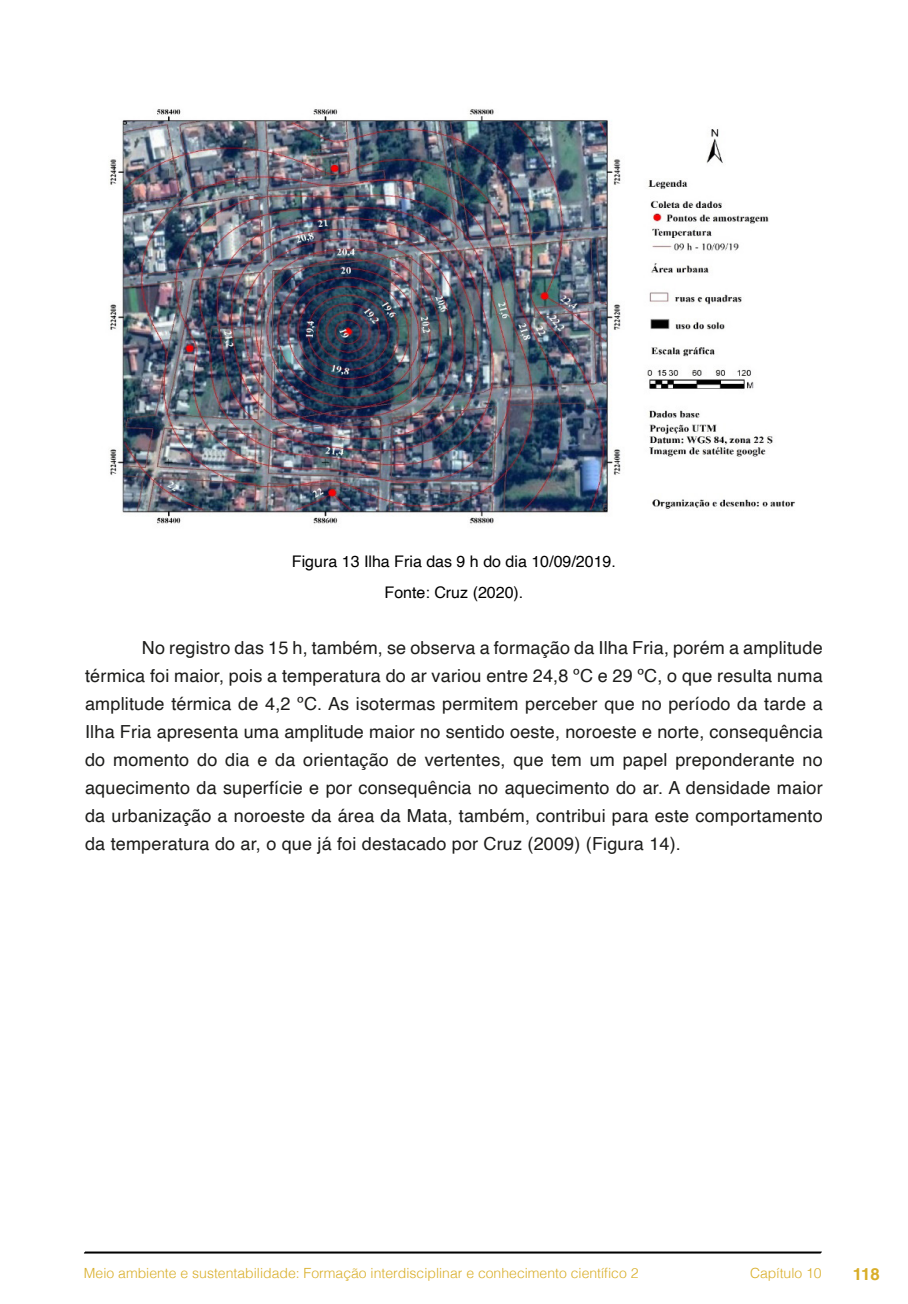
<style>
.page{position:relative;width:908px;height:1304px;background:#fff}
.page>*{position:absolute;margin:0;border:0;box-sizing:border-box;transform-origin:0 0}
.t1{font:18px/28px "Helvetica";letter-spacing:.01em;color:#1d1d1b;text-align:justify}
.t2{font:700 16.8px "Helvetica";color:#d9ae29}
.t3{font:16px/30.6px "Helvetica";color:#000;text-align:center}
.t4{font:300 14px "Helvetica";color:#d9ae29}
</style>
<div class="page">
<svg style="left:84px;top:1251px;width:737px;height:3px;background:#515151"></svg>
<img style="left:110px;top:109px;width:685px;height:415px">
<p class="t3" style="left:292px;top:547px;width:325px">Figura 13 Ilha Fria das 9 h do dia 10/09/2019.<br>Fonte: Cruz (2020).</p>
<p class="t1" style="left:85px;top:634px;width:738px;text-indent:57px">No registro das 15 h, também, se observa a formação da Ilha Fria, porém a amplitude térmica foi maior, pois a temperatura do ar variou entre 24,8 ºC e 29 ºC, o que resulta numa amplitude térmica de 4,2 ºC. As isotermas permitem perceber que no período da tarde a Ilha Fria apresenta uma amplitude maior no sentido oeste, noroeste e norte, consequência do momento do dia e da orientação de vertentes, que tem um papel preponderante no aquecimento da superfície e por consequência no aquecimento do ar. A densidade maior da urbanização a noroeste da área da Mata, também, contribui para este comportamento da temperatura do ar, o que já foi destacado por Cruz (2009) (Figura 14).</p>
<p class="t4" style="left:84px;top:1261px;width:555px">Meio ambiente e sustentabilidade: Formação interdisciplinar e conhecimento científico 2</p>
<p class="t4" style="left:749px;top:1261px;width:73px">Capítulo 10</p>
<p class="t2" style="left:852px;top:1264px;width:29px">118</p>
</div>
